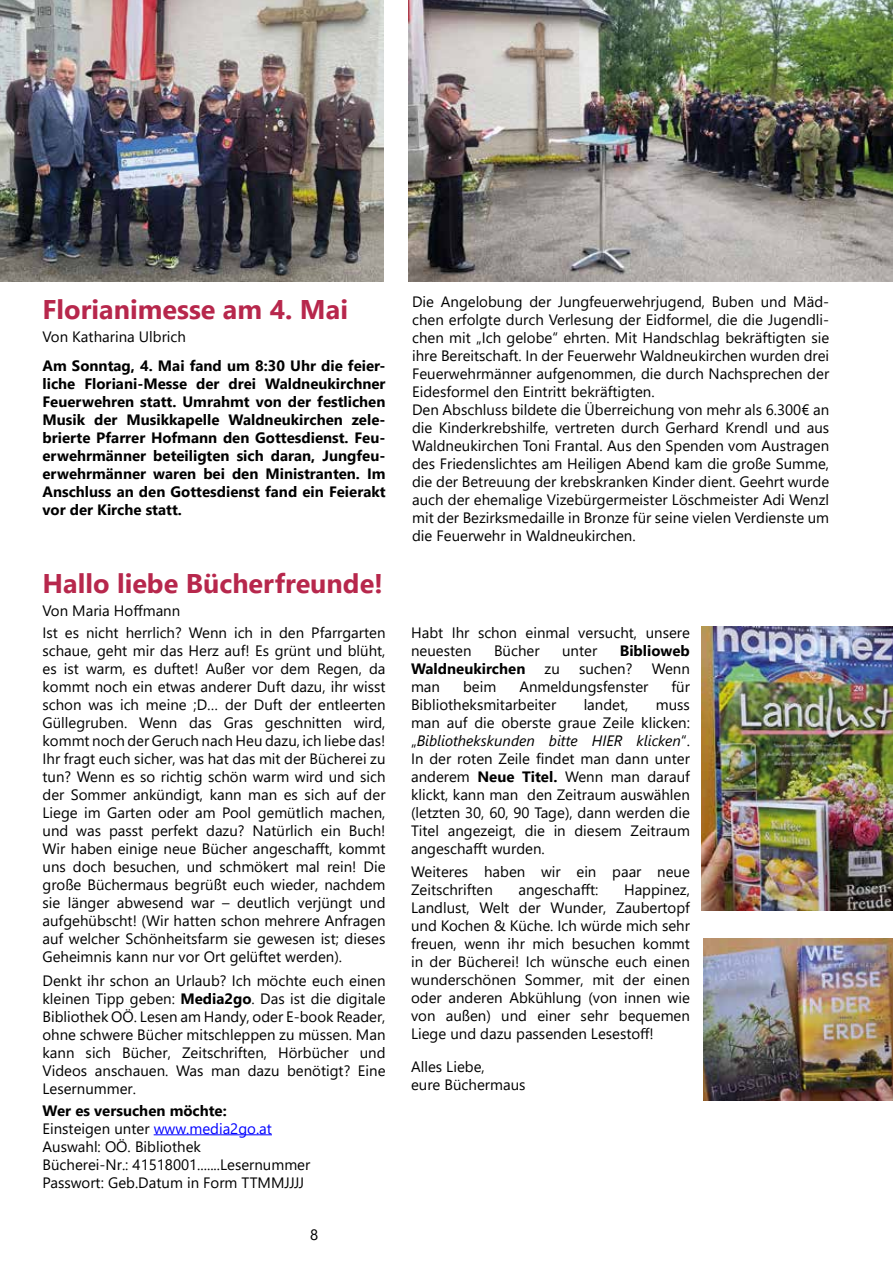
<style>
.page{position:relative;width:893px;height:1263px;background:#fff}
.page>*{position:absolute;margin:0;border:0;box-sizing:border-box;transform-origin:0 0}
.t1{font:700 27px "Segoe UI";color:#b7274c}
.t2{font:15px/18px "Segoe UI";color:#000}
.t3{font:700 15px/18px "Segoe UI";color:#000;text-align:justify}
.s1{font-weight:700}
.s2{color:#00f}
.s3{font-style:italic}
</style>
<div class="page">
<img style="left:408px;top:0;width:485px;height:281px">
<img style="left:0;top:0;width:384px;height:282px">
<img style="left:704px;top:939px;width:189px;height:161px">
<img style="left:702px;top:626px;width:191px;height:284px">
<hr style="left:154px;top:1134px;width:118px;height:1px;background:#00f">
<h1 class="t1" style="left:43px;top:284px;width:307px">Florianimesse am 4. Mai</h1>
<p class="t2" style="left:43px;top:326px;width:145px">Von Katharina Ulbrich</p>
<p class="t3" style="left:43px;top:356px;width:345px">Am Sonntag, 4. Mai fand um 8:30 Uhr die feier&shy;liche Floriani-Messe der drei Waldneukirchner Feuerwehren statt. Umrahmt von der festlichen Musik der Musikkapelle Waldneukirchen zele&shy;brierte Pfarrer Hofmann den Gottesdienst. Feu&shy;erwehrmänner beteiligten sich daran, Jungfeu&shy;erwehrmänner waren bei den Ministranten. Im Anschluss an den Gottesdienst fand ein Feierakt vor der Kirche statt.</p>
<h1 class="t1" style="left:43px;top:558px;width:342px">Hallo liebe Bücherfreunde!</h1>
<p class="t2" style="left:43px;top:598px;width:345px;line-height:22.5px">Von Maria Hoffmann<br>Ist es nicht herrlich? Wenn ich in den Pfarrgarten</p>
<p class="t2" style="left:43px;top:640px;width:345px;text-align:justify">schaue, geht mir das Herz auf! Es grünt und blüht, es ist warm, es duftet! Außer vor dem Regen, da kommt noch ein etwas anderer Duft dazu, ihr wisst schon was ich meine ;D… der Duft der entleerten Güllegruben. Wenn das Gras geschnitten wird, kommt noch der Geruch nach Heu dazu, ich liebe das!<br>Ihr fragt euch sicher, was hat das mit der Bücherei zu tun? Wenn es so richtig schön warm wird und sich der Sommer ankündigt, kann man es sich auf der Liege im Garten oder am Pool gemütlich machen, und was passt perfekt dazu? Natürlich ein Buch!<br>Wir haben einige neue Bücher angeschafft, kommt uns doch besuchen, und schmökert mal rein! Die große Büchermaus begrüßt euch wieder, nachdem sie länger abwesend war – deutlich verjüngt und aufgehübscht! (Wir hatten schon mehrere Anfragen auf welcher Schönheitsfarm sie gewesen ist; dieses Geheimnis kann nur vor Ort gelüftet werden).</p>
<p class="t2" style="left:43px;top:970px;width:345px;text-align:justify">Denkt ihr schon an Urlaub? Ich möchte euch einen kleinen Tipp geben: <span class="s1">Media2go</span>. Das ist die digitale Bibliothek OÖ. Lesen am Handy, oder E-book Reader, ohne schwere Bücher mitschleppen zu müssen. Man kann sich Bücher, Zeitschriften, Hörbücher und Videos anschauen. Was man dazu benötigt? Eine Lesernummer.</p>
<p class="t2" style="left:43px;top:1100px;width:269px"><span class="s1">Wer es versuchen möchte:<br></span>Einsteigen unter <span class="s2">www.media2go.at </span>Auswahl: OÖ. Bibliothek<br>Bücherei-Nr.: 41518001.......Lesernummer Passwort: Geb.Datum in Form TTMMJJJJ</p>
<p class="t2" style="left:310px;top:1224px;width:10px">8</p>
<p class="t2" style="left:412px;top:291px;width:419px">Die Angelobung der Jungfeuerwehrjugend, Buben und Mäd&shy;chen erfolgte durch Verlesung der Eidformel, die die Jugendli&shy;chen mit „Ich gelobe“ ehrten. Mit Handschlag bekräftigten sie ihre Bereitschaft. In der Feuerwehr Waldneukirchen wurden drei Feuerwehrmänner aufgenommen, die durch Nachsprechen der Eidesformel den Eintritt bekräftigten.<br>Den Abschluss bildete die Überreichung von mehr als 6.300€ an die Kinderkrebshilfe, vertreten durch Gerhard Krendl und aus Waldneukirchen Toni Frantal. Aus den Spenden vom Austragen des Friedenslichtes am Heiligen Abend kam die große Summe, die der Betreuung der krebskranken Kinder dient. Geehrt wurde auch der ehemalige Vizebürgermeister Löschmeister Adi Wenzl mit der Bezirksmedaille in Bronze für seine vielen Verdienste um die Feuerwehr in Waldneukirchen.</p>
<p class="t2" style="left:411px;top:622px;width:280px">Habt Ihr schon einmal versucht, unsere neuesten</p>
<p class="t2" style="left:494px;top:640px;width:47px">Bücher</p>
<p class="t2" style="left:562px;top:640px;width:37px">unter</p>
<p class="t3" style="left:620px;top:640px;width:72px">Biblioweb</p>
<p class="t3" style="left:411px;top:658px;width:116px">Waldneukirchen</p>
<p class="t2" style="left:545px;top:658px;width:17px">zu</p>
<p class="t2" style="left:579px;top:658px;width:55px">suchen?</p>
<p class="t2" style="left:652px;top:658px;width:40px">Wenn</p>
<p class="t2" style="left:411px;top:676px;width:31px">man</p>
<p class="t2" style="left:463px;top:676px;width:35px">beim</p>
<p class="t2" style="left:519px;top:676px;width:131px">Anmeldungsfenster</p>
<p class="t2" style="left:671px;top:676px;width:20px">für</p>
<p class="t2" style="left:411px;top:694px;width:147px">Bibliotheksmitarbeiter</p>
<p class="t2" style="left:584px;top:694px;width:46px">landet,</p>
<p class="t2" style="left:411px;top:694px;width:280px;text-align:justify;text-indent:245px">muss man auf die oberste graue Zeile klicken: „<span class="s3">Bibliothekskunden bitte HIER klicken</span>“.<br>In der roten Zeile findet man dann unter anderem <span class="s1">Neue Titel.</span> Wenn man darauf klickt, kann man den Zeitraum auswählen (letzten 30, 60, 90 Tage), dann werden die Titel angezeigt, die in diesem Zeitraum angeschafft wurden.</p>
<p class="t2" style="left:411px;top:861px;width:280px">Weiteres haben wir ein paar neue<br>Zeitschriften</p>
<p class="t2" style="left:518px;top:879px;width:81px">angeschafft:</p>
<p class="t2" style="left:411px;top:879px;width:280px;text-align:justify;text-indent:213px">Happinez, Landlust, Welt der Wunder, Zaubertopf und Kochen &amp; Küche. Ich würde mich sehr freuen, wenn ihr mich besuchen kommt in der Bücherei! Ich wünsche euch einen wunderschönen Sommer, mit der einen oder anderen Abkühlung (von innen wie von außen) und einer sehr bequemen Liege und dazu passenden Lesestoff!</p>
<p class="t2" style="left:411px;top:1056px;width:116px">Alles Liebe,<br>eure Büchermaus</p>
</div>
